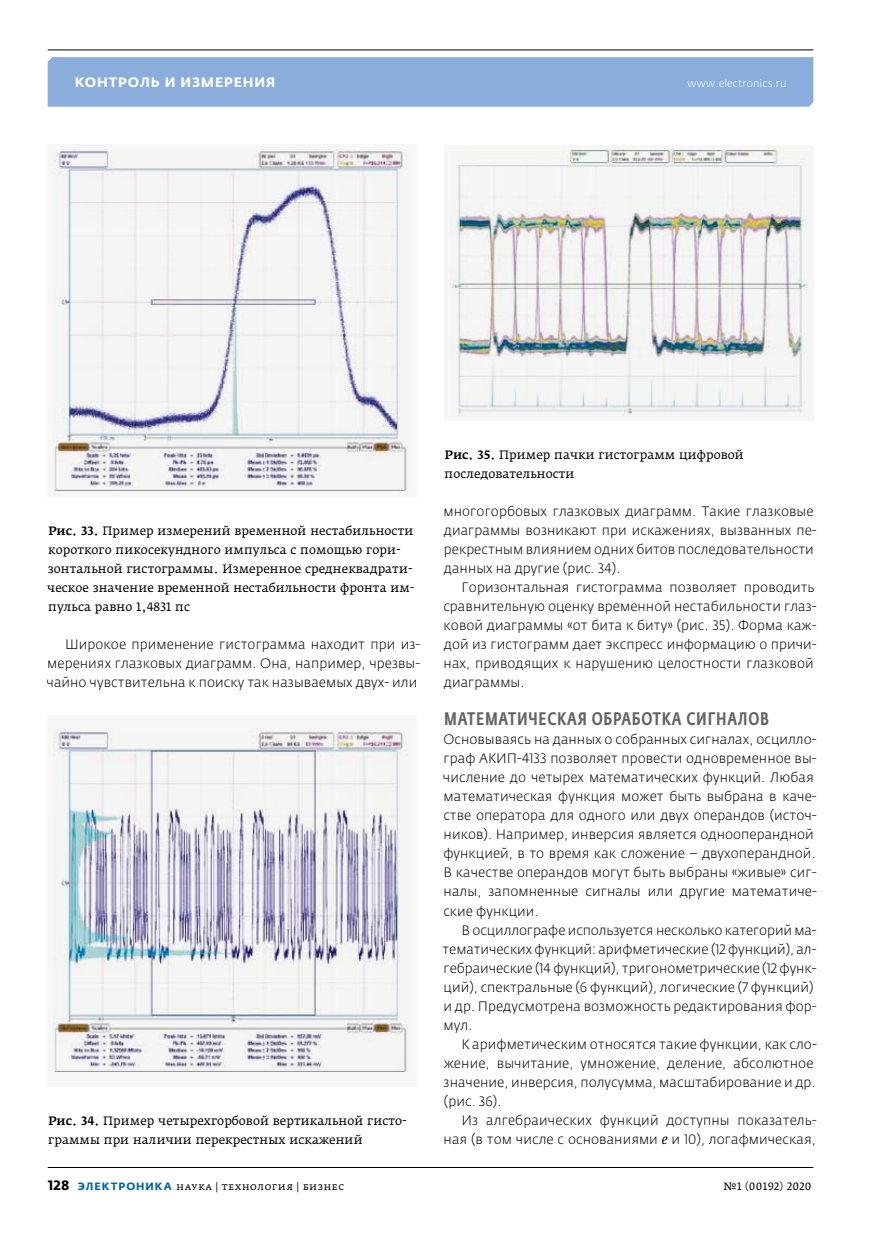
<style>
.page{position:relative;width:881px;height:1234px;background:#fff}
.page>*{position:absolute;margin:0;border:0;box-sizing:border-box;transform-origin:0 0}
.t1{font:500 18px "Fedra Sans Cond Pro";letter-spacing:.045em;color:#646363}
.t2{font:300 13.5px/19px "Fedra Sans Pro";letter-spacing:.005em;color:#000}
.t3{font:700 13.5px "Fedra Sans Alt Pro";letter-spacing:.06em;color:#fff}
.t4{font:12px/19px "Fedra Serif A Pro";letter-spacing:.005em;color:#000}
.t5{font:10.5px "Fedra Serif A Pro";letter-spacing:.03em;color:#000}
.t6{font:300 10.5px "Fedra Sans Pro";letter-spacing:.015em;color:#fff}
.s1{font-weight:500}
.s2{font-family:"Fedra Serif B Pro";font-weight:400;font-style:italic}
.s3{font-family:"Fedra Sans Pro";font-weight:700;font-size:13.5px}
.s4{font-family:"Fedra Sans Alt Pro";font-weight:700;color:#0061a7}
</style>
<div class="page">
<div style="left:48px;top:57px;width:765px;height:50px;background:#8baddc"></div>
<hr style="left:48px;top:49px;width:765px;height:1px;background:#000">
<hr style="left:48px;top:1166px;width:765px;height:1px;background:#000">
<div style="left:48px;top:145px;width:369px;height:351px;background:#f6f6f6"></div>
<img style="left:54px;top:150px;width:354px;height:341px">
<div style="left:444px;top:145px;width:369px;height:275px;background:#f6f6f6"></div>
<img style="left:450px;top:150px;width:357px;height:264px">
<div style="left:48px;top:715px;width:369px;height:371px;background:#f6f6f6"></div>
<img style="left:54px;top:731px;width:353px;height:340px">
<p class="t3" style="left:75px;top:74px;width:202px">Контроль и измерения</p>
<p class="t6" style="left:687px;top:77px;width:100px">www.electronics.ru</p>
<p class="t4" style="left:47px;top:521px;width:369px"><span class="s1">Рис. 33.</span> Пример измерений временной нестабильности короткого пикосекундного импульса с помощью гори‑ зонтальной гистограммы. Измеренное среднеквадрати‑ ческое значение временной нестабильности фронта им‑ пульса равно 1,4831 пс</p>
<p class="t2" style="left:47px;top:634px;width:375px;text-align:justify;text-indent:19px">Широкое применение гистограмма находит при из&shy;мерениях глазковых диаграмм. Она, например, чрезвы&shy;чайно чувствительна к поиску так называемых двух- или</p>
<p class="t4" style="left:48px;top:1110px;width:360px"><span class="s1">Рис. 34.</span> Пример четырехгорбовой вертикальной гисто‑ граммы при наличии перекрестных искажений</p>
<p class="t4" style="left:444px;top:445px;width:301px"><span class="s1">Рис. 35.</span> Пример пачки гистограмм цифровой последовательности</p>
<p class="t2" style="left:443px;top:501px;width:374px">многогорбовых глазковых диаграмм. Такие глазковые диаграммы возникают при искажениях, вызванных пе&shy;рекрестным влиянием одних битов последовательности данных на другие (рис. 34).</p>
<p class="t2" style="left:443px;top:577px;width:375px;text-indent:18px">Горизонтальная гистограмма позволяет проводить сравнительную оценку временной нестабильности глаз&shy;ковой диаграммы «от бита к биту» (рис. 35). Форма каж&shy;дой из гистограмм дает экспресс информацию о причи&shy;нах, приводящих к нарушению целостности глазковой диаграммы.</p>
<h1 class="t1" style="left:444px;top:707px;width:326px">Математическая обработка сигналов</h1>
<p class="t2" style="left:443px;top:729px;width:375px">Основываясь на данных о собранных сигналах, осцилло&shy;граф АКИП‑4133 позволяет провести одновременное вы&shy;числение до четырех математических функций. Любая математическая функция может быть выбрана в каче&shy;стве оператора для одного или двух операндов (источ&shy;ников). Например, инверсия является однооперандной функцией, в то время как сложение – двухоперандной.<br>В качестве операндов могут быть выбраны «живые» сиг&shy;налы, запомненные сигналы или другие математиче&shy;ские функции.</p>
<p class="t2" style="left:442px;top:920px;width:375px;text-indent:19px">В осциллографе используется несколько категорий ма&shy;тематических функций: арифметические (12 функций), ал&shy;гебраические (14 функций), тригонометрические (12 функ&shy;ций), спектральные (6 функций), логические (7 функций) и др. Предусмотрена возможность редактирования фор&shy;мул.</p>
<p class="t2" style="left:443px;top:1034px;width:374px;text-indent:18px">К арифметическим относятся такие функции, как сло&shy;жение, вычитание, умножение, деление, абсолютное значение, инверсия, полусумма, масштабирование и др. (рис. 36).</p>
<p class="t2" style="left:443px;top:1110px;width:374px;text-align:right">Из алгебраических функций доступны показатель&shy;ная (в том числе с основаниями <span class="s2">е</span> и 10), логафмическая,</p>
<p class="t5" style="left:48px;top:1179px;width:298px"><span class="s3">128</span> <span class="s4">ЭЛЕКТРОНИКА</span> наука | технология | бизнес</p>
<p class="t5" style="left:723px;top:1179px;width:89px">№1 (00192) 2020</p>
</div>
